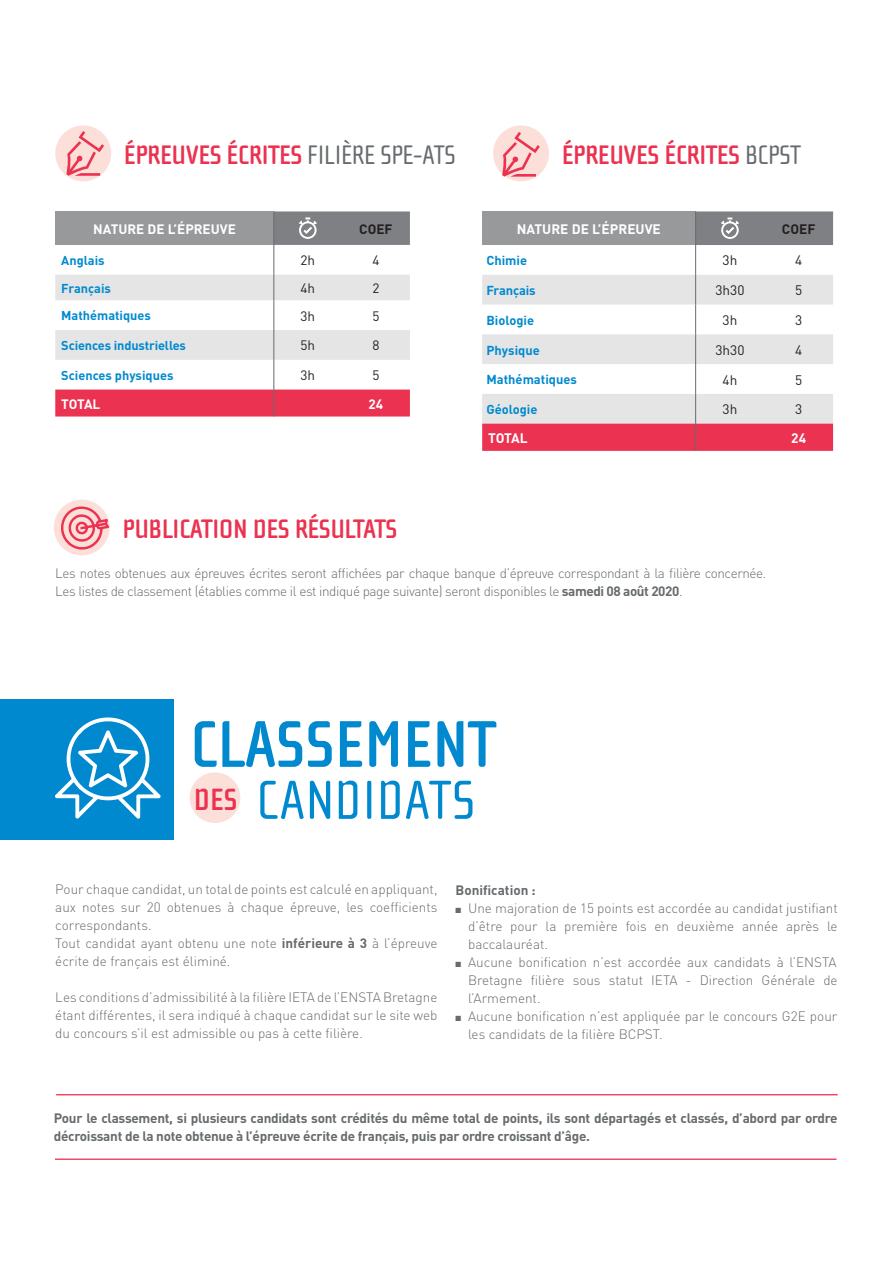
<style>
.page{position:relative;width:893px;height:1263px;background:#fff}
.page>*{position:absolute;margin:0;border:0;box-sizing:border-box;transform-origin:0 0}
.t1{font:700 67.5px "Cholla Sans";color:#0089cf}
.t2{font:56.4px "Cholla Sans";color:#0089cf}
.t3{font:700 31.5px "Cholla Sans";color:#eb3250}
.t4{font:700 27.45px "Cholla Sans";letter-spacing:-.02em;color:#eb3250}
.t5{font:700 13.65px "DIN";color:#fff}
.t6{font:13.65px "DIN";color:#231f20}
.t7{font:700 13.65px "DIN";color:#231f20}
.t8{font:300 13.5px/18px "DIN";color:#666b6e;text-align:justify}
.t9{font:300 13.5px/18px "DIN";letter-spacing:-.03em;color:#666b6e}
.t10{font:700 13.5px/18px "DIN";letter-spacing:-.02em;color:#666b6e}
.t11{font:700 13.5px "DIN";color:#fff}
.t12{font:13.5px "DIN";color:#231f20}
.t13{font:700 13.5px "DIN";color:#666b6e}
.t14{font:700 13.5px "DIN";color:#231f20}
.t15{font:700 12.9px "DIN";color:#0089cf}
.t16{font:700 12.75px "DIN";color:#0089cf}
.s1{font-weight:400;color:#666b6e}
.s2{font-weight:700}
</style>
<div class="page">
<div style="left:55px;top:211px;width:219px;height:34px;background:#98999b"></div>
<hr style="left:274px;top:245px;width:1px;height:30px;background:#666b6e">
<svg style="left:55px;top:275px;width:355px;height:85px"></svg>
<hr style="left:274px;top:300px;width:1px;height:30px;background:#666b6e">
<hr style="left:274px;top:330px;width:1px;height:30px;background:#666b6e">
<hr style="left:274px;top:360px;width:1px;height:30px;background:#666b6e">
<div style="left:55px;top:390px;width:355px;height:26px;background:#eb3250"></div>
<svg style="left:274px;top:211px;width:136px;height:34px;background:#848588"></svg>
<div style="left:55px;top:125px;width:56px;height:56px;background:#fcdfd9;border-radius:50%"></div>
<svg style="left:66px;top:131px;width:38px;height:45px"></svg>
<div style="left:482px;top:211px;width:214px;height:34px;background:#98999b"></div>
<svg style="left:482px;top:275px;width:351px;height:149px;fill:#e6e5e6"></svg>
<hr style="left:695px;top:211px;width:1px;height:34px;background:#666b6e">
<hr style="left:695px;top:245px;width:1px;height:30px;background:#666b6e">
<hr style="left:695px;top:275px;width:1px;height:30px;background:#666b6e">
<svg style="left:695px;top:305px;width:1px;height:29px"></svg>
<hr style="left:695px;top:334px;width:1px;height:30px;background:#666b6e">
<hr style="left:695px;top:364px;width:1px;height:30px;background:#666b6e">
<hr style="left:695px;top:394px;width:1px;height:30px;background:#666b6e">
<div style="left:482px;top:424px;width:351px;height:27px;background:#eb3250"></div>
<svg style="left:696px;top:211px;width:137px;height:34px;background:#848588"></svg>
<div style="left:493px;top:125px;width:56px;height:56px;background:#fcdfd9;border-radius:50%"></div>
<svg style="left:502px;top:132px;width:38px;height:45px"></svg>
<div style="left:54px;top:499px;width:56px;height:56px;background:#fcdfd9;border-radius:50%"></div>
<svg style="left:60px;top:502px;width:50px;height:48px"></svg>
<div style="left:0;top:699px;width:174px;height:141px;background:#0089cf"></div>
<div style="left:190px;top:772px;width:50px;height:51px;background:#fcdfd9;border-radius:50%"></div>
<svg style="left:55px;top:717px;width:106px;height:102px"></svg>
<hr style="left:56px;top:1094px;width:782px;height:1px;background:#eb3250">
<hr style="left:55px;top:1158px;width:781px;height:2px;background:#eb3250">
<p class="t4" style="left:124px;top:140px;width:334px">ÉPREUVES ÉCRITES <span class="s1">FILIÈRE SPE-ATS</span></p>
<p class="t11" style="left:93px;top:220px;width:144px">NATURE DE L’ÉPREUVE</p>
<p class="t14" style="left:359px;top:220px;width:35px">COEF</p>
<p class="t16" style="left:61px;top:252px;width:45px">Anglais</p>
<p class="t12" style="left:301px;top:252px;width:16px">2h</p>
<p class="t12" style="left:372px;top:252px;width:9px">4</p>
<p class="t16" style="left:61px;top:280px;width:51px">Français</p>
<p class="t12" style="left:301px;top:280px;width:16px">4h</p>
<p class="t12" style="left:372px;top:280px;width:9px">2</p>
<p class="t16" style="left:61px;top:307px;width:91px">Mathématiques</p>
<p class="t12" style="left:301px;top:307px;width:16px">3h</p>
<p class="t12" style="left:372px;top:307px;width:9px">5</p>
<p class="t16" style="left:61px;top:337px;width:126px">Sciences industrielles</p>
<p class="t12" style="left:301px;top:337px;width:16px">5h</p>
<p class="t12" style="left:372px;top:337px;width:9px">8</p>
<p class="t16" style="left:61px;top:367px;width:114px">Sciences physiques</p>
<p class="t12" style="left:301px;top:367px;width:16px">3h</p>
<p class="t12" style="left:372px;top:367px;width:9px">5</p>
<p class="t11" style="left:61px;top:395px;width:41px">TOTAL</p>
<p class="t11" style="left:369px;top:395px;width:16px">24</p>
<p class="t4" style="left:562px;top:140px;width:241px">ÉPREUVES ÉCRITES <span class="s1">BCPST</span></p>
<p class="t5" style="left:517px;top:220px;width:145px">NATURE DE L’ÉPREUVE</p>
<p class="t7" style="left:782px;top:220px;width:35px">COEF</p>
<p class="t15" style="left:486px;top:252px;width:42px">Chimie</p>
<p class="t6" style="left:723px;top:252px;width:16px">3h</p>
<p class="t6" style="left:795px;top:252px;width:9px">4</p>
<p class="t15" style="left:486px;top:282px;width:51px">Français</p>
<p class="t6" style="left:715px;top:282px;width:31px">3h30</p>
<p class="t6" style="left:795px;top:282px;width:9px">5</p>
<p class="t15" style="left:486px;top:312px;width:49px">Biologie</p>
<p class="t6" style="left:723px;top:312px;width:16px">3h</p>
<p class="t6" style="left:795px;top:312px;width:9px">3</p>
<p class="t15" style="left:486px;top:341px;width:55px">Physique</p>
<p class="t6" style="left:715px;top:341px;width:31px">3h30</p>
<p class="t6" style="left:795px;top:341px;width:9px">4</p>
<p class="t15" style="left:486px;top:371px;width:92px">Mathématiques</p>
<p class="t6" style="left:723px;top:371px;width:16px">4h</p>
<p class="t6" style="left:795px;top:371px;width:9px">5</p>
<p class="t15" style="left:486px;top:401px;width:53px">Géologie</p>
<p class="t6" style="left:723px;top:401px;width:16px">3h</p>
<p class="t6" style="left:795px;top:401px;width:9px">3</p>
<p class="t5" style="left:488px;top:429px;width:41px">TOTAL</p>
<p class="t5" style="left:791px;top:429px;width:16px">24</p>
<p class="t4" style="left:122px;top:514px;width:276px">PUBLICATION DES RÉSULTATS</p>
<p class="t9" style="left:55px;top:564px;width:713px">Les notes obtenues aux épreuves écrites seront affichées par chaque banque d’épreuve correspondant à la filière concernée.<br>Les listes de classement (établies comme il est indiqué page suivante) seront disponibles le <span class="s2">samedi 08 août 2020</span>.</p>
<p class="t1" style="left:190px;top:707px;width:308px">CLASSEMENT</p>
<p class="t3" style="left:194px;top:782px;width:45px">DES</p>
<p class="t2" style="left:256px;top:769px;width:221px">CANDIDATS</p>
<p class="t8" style="left:55px;top:880px;width:384px">Pour chaque candidat, un total de points est calculé en appliquant, aux notes sur 20 obtenues à chaque épreuve, les coefficients correspondants.</p>
<p class="t8" style="left:55px;top:934px;width:384px">Tout candidat ayant obtenu une note <span class="s2">inférieure à 3</span> à l’épreuve écrite de français est éliminé.</p>
<p class="t8" style="left:55px;top:988px;width:384px">Les conditions d’admissibilité à la filière IETA de l’ENSTA Bretagne étant différentes, il sera indiqué à chaque candidat sur le site web du concours s’il est admissible ou pas à cette filière.</p>
<p class="t13" style="left:455px;top:881px;width:82px">Bonification :</p>
<p class="t8" style="left:468px;top:899px;width:371px;text-indent:-13px">■ Une majoration de 15 points est accordée au candidat justifiant d’être pour la première fois en deuxième année après le baccalauréat.</p>
<p class="t8" style="left:468px;top:953px;width:371px;text-indent:-13px">■ Aucune bonification n’est accordée aux candidats à l’ENSTA Bretagne filière sous statut IETA - Direction Générale de l’Armement.</p>
<p class="t8" style="left:468px;top:1007px;width:371px;text-indent:-13px">■ Aucune bonification n’est appliquée par le concours G2E pour les candidats de la filière BCPST.</p>
<p class="t10" style="left:54px;top:1109px;width:785px">Pour le classement, si plusieurs candidats sont crédités du même total de points, ils sont départagés et classés, d’abord par ordre décroissant de la note obtenue à l’épreuve écrite de français, puis par ordre croissant d’âge.</p>
</div>
